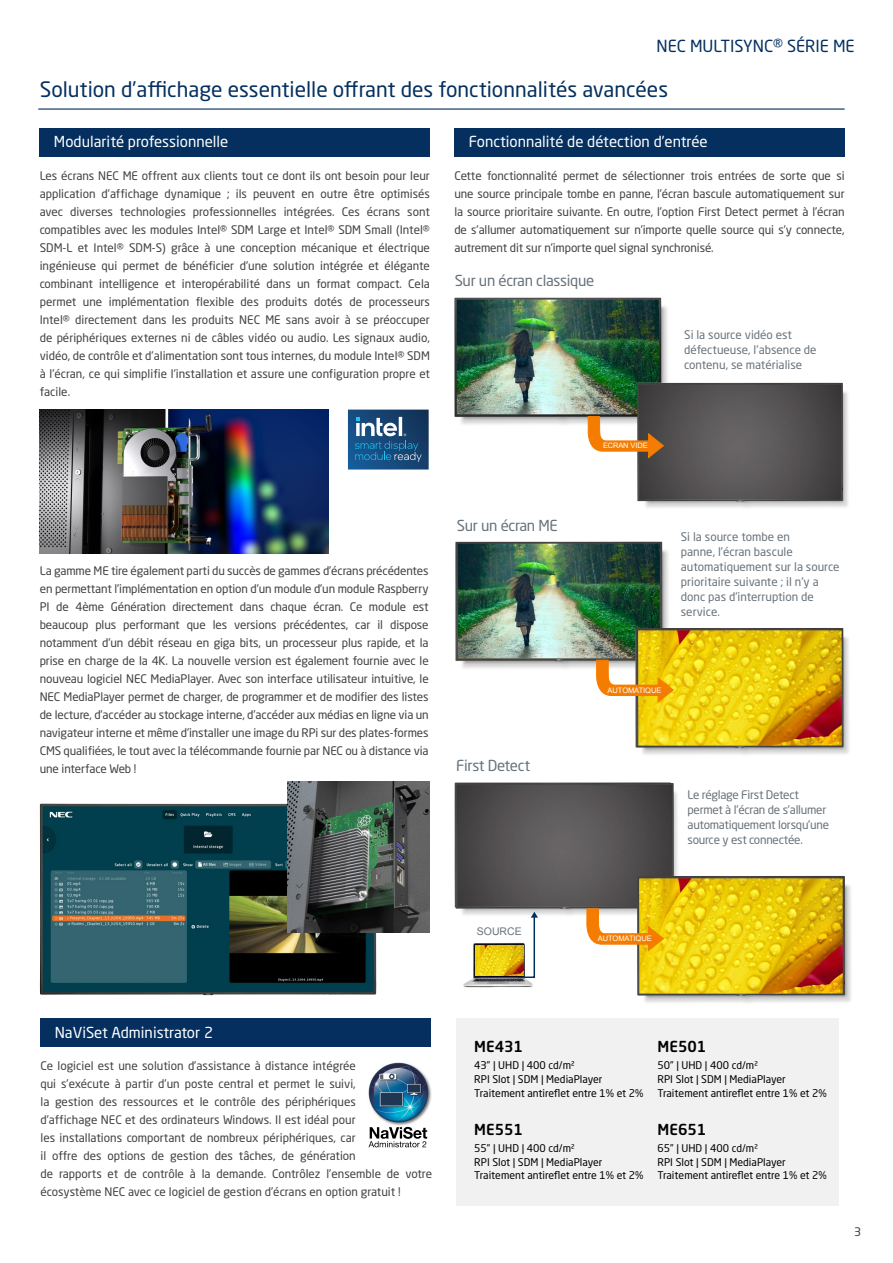
<style>
.page{position:relative;width:893px;height:1263px;background:#fff}
.page>*{position:absolute;margin:0;border:0;box-sizing:border-box;transform-origin:0 0}
.t1{font:21px "Neo Sans Pro";color:#042f5f}
.t2{font:16.5px "Neo Sans Pro";color:#042f5f}
.t3{font:15px "Neo Sans Pro";color:#fff}
.t4{font:15px "Neo Sans Pro";letter-spacing:-.02em;color:#68727a}
.t5{font:500 15px "Neo Sans Pro";color:#000}
.t6{font:11.7px/18px "Neo Sans Pro";color:#414042;text-align:justify}
.t7{font:11.7px/15px "Neo Sans Pro";color:#68727a}
.t8{font:11.7px/15px "Neo Sans Pro";letter-spacing:-.02em;color:#68727a}
.t9{font:10.5px/13.8px "Neo Sans Pro";color:#000}
.t10{font:10.5px "Arial";color:#68727a}
.t11{font:7.5px "Arial";letter-spacing:-.01em;color:#fff}
.t12{font:7.35px "Arial";letter-spacing:-.01em;color:#fff}
</style>
<div class="page">
<img style="left:644px;top:875px;width:207px;height:128px">
<img style="left:455px;top:541px;width:214px;height:128px">
<img style="left:454px;top:297px;width:214px;height:138px">
<img style="left:454px;top:782px;width:234px;height:133px">
<img style="left:455px;top:783px;width:219px;height:126px">
<div style="left:456px;top:1018px;width:383px;height:187px;background:#f1f1f2"></div>
<div style="left:39px;top:128px;width:391px;height:28px;background:#042f5f"></div>
<hr style="left:38px;top:108px;width:807px;height:2px;background:#042f5f">
<div style="left:40px;top:1018px;width:391px;height:28px;background:#042f5f"></div>
<img style="left:368px;top:1062px;width:64px;height:64px">
<svg style="left:368px;top:1127px;width:59px;height:20px"></svg>
<div style="left:454px;top:128px;width:391px;height:28px;background:#042f5f"></div>
<img style="left:627px;top:620px;width:222px;height:135px">
<img style="left:622px;top:376px;width:226px;height:132px">
<img style="left:463px;top:943px;width:70px;height:45px">
<svg style="left:520px;top:912px;width:18px;height:67px"></svg>
<img style="left:637px;top:383px;width:206px;height:118px">
<svg style="left:588px;top:416px;width:76px;height:43px"></svg>
<img style="left:636px;top:628px;width:207px;height:120px">
<svg style="left:596px;top:659px;width:78px;height:44px"></svg>
<img style="left:637px;top:876px;width:208px;height:120px">
<svg style="left:586px;top:908px;width:78px;height:44px"></svg>
<img style="left:476px;top:945px;width:47px;height:30px">
<img style="left:40px;top:804px;width:336px;height:191px">
<img style="left:287px;top:782px;width:142px;height:150px">
<img style="left:40px;top:409px;width:289px;height:144px">
<svg style="left:348px;top:410px;width:81px;height:59px"></svg>
<h2 class="t2" style="left:657px;top:36px;width:200px">NEC MULTISYNC® SÉRIE ME</h2>
<h1 class="t1" style="left:40px;top:76px;width:630px">Solution d’affichage essentielle offrant des fonctionnalités avancées</h1>
<p class="t3" style="left:54px;top:133px;width:176px">Modularité professionnelle</p>
<p class="t6" style="left:40px;top:167px;width:392px">Les écrans NEC ME offrent aux clients tout ce dont ils ont besoin pour leur application d’affichage dynamique ; ils peuvent en outre être optimisés avec diverses technologies professionnelles intégrées. Ces écrans sont compatibles avec les modules Intel® SDM Large et Intel® SDM Small (Intel® SDM-L et Intel® SDM-S) grâce à une conception mécanique et électrique ingénieuse qui permet de bénéficier d’une solution intégrée et élégante combinant intelligence et interopérabilité dans un format compact. Cela permet une implémentation flexible des produits dotés de processeurs Intel® directement dans les produits NEC ME sans avoir à se préoccuper de périphériques externes ni de câbles vidéo ou audio. Les signaux audio, vidéo, de contrôle et d’alimentation sont tous internes, du module Intel® SDM à l’écran, ce qui simplifie l’installation et assure une configuration propre et facile.</p>
<p class="t3" style="left:469px;top:133px;width:240px">Fonctionnalité de détection d’entrée</p>
<p class="t6" style="left:454px;top:167px;width:392px">Cette fonctionnalité permet de sélectionner trois entrées de sorte que si une source principale tombe en panne, l’écran bascule automatiquement sur la source prioritaire suivante. En outre, l’option First Detect permet à l’écran de s’allumer automatiquement sur n’importe quelle source qui s’y connecte, autrement dit sur n’importe quel signal synchronisé.</p>
<p class="t4" style="left:455px;top:272px;width:141px">Sur un écran classique</p>
<p class="t12" style="left:603px;top:441px;width:46px">ECRAN VIDE</p>
<p class="t7" style="left:684px;top:327px;width:134px">Si la source vidéo est défectueuse, l’absence de contenu, se matérialise</p>
<p class="t6" style="left:40px;top:562px;width:390px">La gamme ME tire également parti du succès de gammes d’écrans précédentes en permettant l’implémentation en option d’un module d’un module Raspberry PI de 4ème Génération directement dans chaque écran. Ce module est beaucoup plus performant que les versions précédentes, car il dispose notamment d’un débit réseau en giga bits, un processeur plus rapide, et la prise en charge de la 4K. La nouvelle version est également fournie avec le nouveau logiciel NEC MediaPlayer. Avec son interface utilisateur intuitive, le NEC MediaPlayer permet de charger, de programmer et de modifier des listes de lecture, d’accéder au stockage interne, d’accéder aux médias en ligne via un navigateur interne et même d’installer une image du RPi sur des plates-formes CMS qualifiées, le tout avec la télécommande fournie par NEC ou à distance via une interface Web !</p>
<p class="t4" style="left:457px;top:516px;width:102px">Sur un écran ME</p>
<p class="t4" style="left:456px;top:756px;width:75px">First Detect</p>
<p class="t7" style="left:681px;top:529px;width:160px">Si la source tombe en<br>panne, l’écran bascule automatiquement sur la source prioritaire suivante ; il n’y a donc pas d’interruption de service.</p>
<p class="t11" style="left:608px;top:685px;width:55px">AUTOMATIQUE</p>
<p class="t8" style="left:687px;top:787px;width:143px">Le réglage First Detect permet à l’écran de s’allumer automatiquement lorsqu’une source y est connectée.</p>
<p class="t10" style="left:477px;top:924px;width:46px">SOURCE</p>
<p class="t11" style="left:598px;top:934px;width:55px">AUTOMATIQUE</p>
<p class="t3" style="left:55px;top:1023px;width:160px">NaViSet Administrator 2</p>
<p class="t6" style="left:40px;top:1057px;width:393px;text-align:left">Ce logiciel est une solution d’assistance à distance intégrée<br>qui s’exécute à partir d’un poste central et permet le suivi,<br>la gestion des ressources et le contrôle des périphériques<br>d’affichage NEC et des ordinateurs Windows. Il est idéal pour<br>les installations comportant de nombreux périphériques, car<br>il offre des options de gestion des tâches, de génération<br>de rapports et de contrôle à la demande. Contrôlez l’ensemble de votre écosystème NEC avec ce logiciel de gestion d’écrans en option gratuit !</p>
<p class="t5" style="left:474px;top:1037px;width:50px">ME431</p>
<p class="t9" style="left:474px;top:1058px;width:171px">43” | UHD | 400 cd/m²<br>RPI Slot | SDM | MediaPlayer<br>Traitement antireflet entre 1% et 2%</p>
<p class="t5" style="left:474px;top:1120px;width:50px">ME551</p>
<p class="t9" style="left:474px;top:1141px;width:171px">55” | UHD | 400 cd/m²<br>RPI Slot | SDM | MediaPlayer<br>Traitement antireflet entre 1% et 2%</p>
<p class="t5" style="left:657px;top:1037px;width:50px">ME501</p>
<p class="t9" style="left:657px;top:1058px;width:171px">50” | UHD | 400 cd/m²<br>RPI Slot | SDM | MediaPlayer<br>Traitement antireflet entre 1% et 2%</p>
<p class="t5" style="left:657px;top:1120px;width:50px">ME651</p>
<p class="t9" style="left:657px;top:1141px;width:171px">65” | UHD | 400 cd/m²<br>RPI Slot | SDM | MediaPlayer<br>Traitement antireflet entre 1% et 2%</p>
<p class="t6" style="left:854px;top:1222px;width:9px">3</p>
</div>
